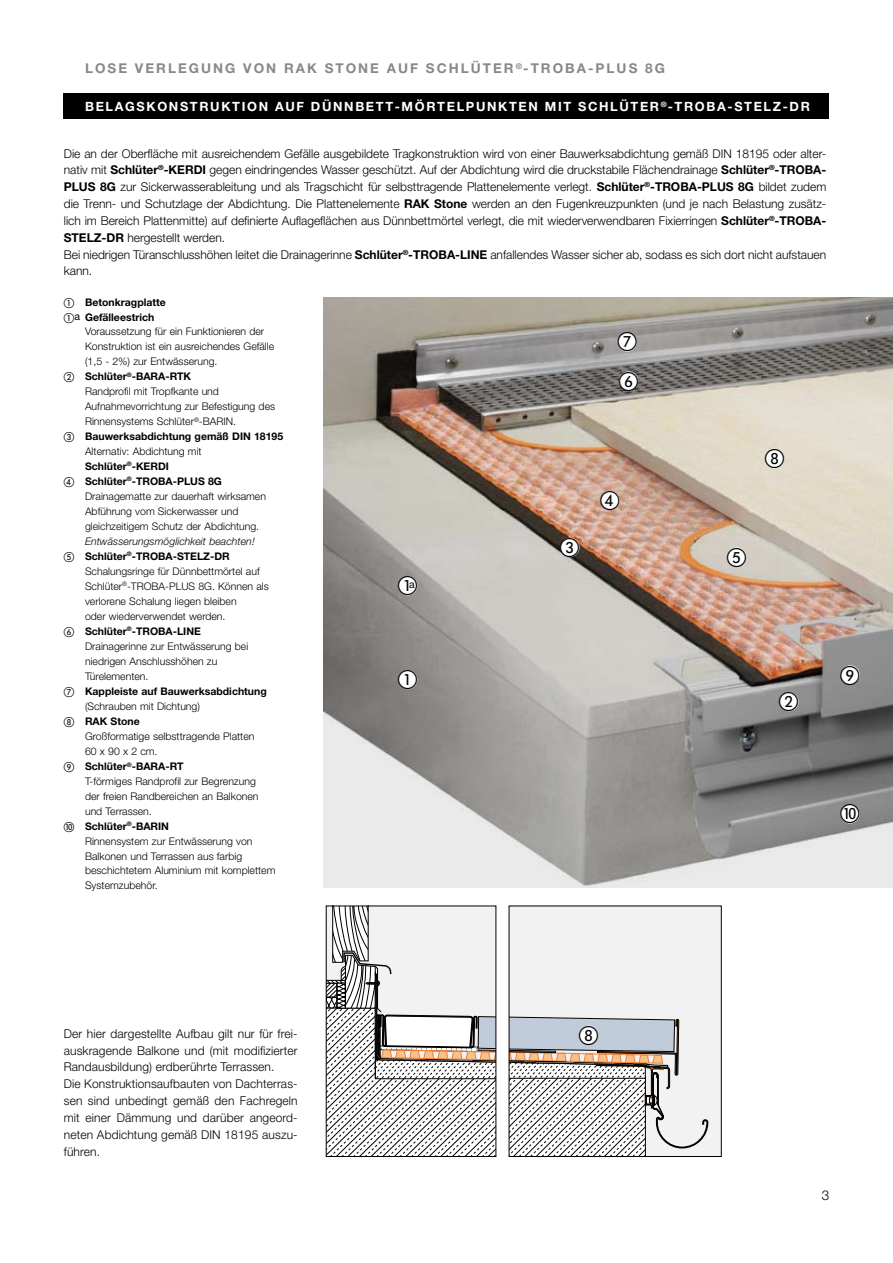
<style>
.page{position:relative;width:893px;height:1263px;background:#fff}
.page>*{position:absolute;margin:0;border:0;box-sizing:border-box;transform-origin:0 0}
.t1{font:19.65px "European Pi One";color:#000}
.t2{font:700 13.5px "Helvetica Neue LT Pro";letter-spacing:.15em;color:#87888a}
.t3{font:300 13.5px "Helvetica Neue LT Pro";color:#000}
.t4{font:700 12.75px "Helvetica Neue LT Pro";letter-spacing:.13em;color:#fff}
.t5{font:300 12.15px/16.8px "Helvetica Neue LT Pro";color:#000}
.t6{font:300 10.5px "Helvetica Neue LT Pro";color:#000}
.t7{font:700 10.5px/14.9px "Helvetica Neue LT Pro";color:#000}
.t8{font:italic 300 10.5px/15px "Helvetica Neue LT Pro";letter-spacing:.005em;color:#000}
.t9{font:10.5px "Helvetica Neue LT Pro";color:#000}
.s1{font-weight:700}
.s2{font-family:"European Pi One";font-weight:400}
.s3{font-family:"European Pi One";font-weight:400;font-style:normal}
.s4{font-weight:700;font-style:normal}
</style>
<div class="page">
<div style="left:64px;top:94px;width:765px;height:25px;background:#000"></div>
<img style="left:323px;top:298px;width:570px;height:590px">
<div style="left:841px;top:666px;width:18px;height:18px;background:#fff;border-radius:50%"></div>
<div style="left:841px;top:666px;width:18px;height:18px;border:1px solid #fff;border-radius:50%"></div>
<div style="left:841px;top:805px;width:18px;height:18px;background:#fff;border-radius:50%"></div>
<div style="left:841px;top:805px;width:18px;height:18px;border:1px solid #fff;border-radius:50%"></div>
<svg style="left:328px;top:908px;width:166px;height:247px"></svg>
<div style="left:326px;top:906px;width:170px;height:251px;border:1px solid #000"></div>
<div style="left:509px;top:906px;width:212px;height:250px;background:#f2f2f3"></div>
<div style="left:509px;top:906px;width:212px;height:251px;border:1px solid #000"></div>
<div style="left:780px;top:692px;width:18px;height:19px;background:#fff;border-radius:50%"></div>
<div style="left:780px;top:692px;width:18px;height:19px;border:1px solid #fff;border-radius:50%"></div>
<div style="left:601px;top:491px;width:18px;height:19px;background:#fff;border-radius:50%"></div>
<div style="left:601px;top:491px;width:18px;height:19px;border:1px solid #fff;border-radius:50%"></div>
<div style="left:728px;top:548px;width:18px;height:18px;background:#fff;border-radius:50%"></div>
<div style="left:728px;top:548px;width:18px;height:18px;border:1px solid #fff;border-radius:50%"></div>
<div style="left:619px;top:372px;width:19px;height:18px;background:#fff;border-radius:50%"></div>
<div style="left:619px;top:372px;width:19px;height:18px;border:1px solid #fff;border-radius:50%"></div>
<svg style="left:398px;top:670px;width:19px;height:19px"></svg>
<svg style="left:398px;top:576px;width:19px;height:19px"></svg>
<svg style="left:560px;top:538px;width:19px;height:19px"></svg>
<svg style="left:618px;top:332px;width:19px;height:19px"></svg>
<svg style="left:765px;top:449px;width:19px;height:19px"></svg>
<svg style="left:509px;top:1002px;width:199px;height:154px"></svg>
<p class="t2" style="left:85px;top:60px;width:22px">Lose</p>
<p class="t2" style="left:135px;top:60px;width:23px">Verlegung</p>
<p class="t2" style="left:243px;top:60px;width:12px">von</p>
<p class="t2" style="left:284px;top:60px;width:64px">RAK Stone</p>
<p class="t2" style="left:387px;top:60px;width:12px">auf</p>
<p class="t2" style="left:426px;top:60px;width:23px">Schl</p>
<p class="t2" style="left:471px;top:60px;width:24px">üter</p>
<p class="t2" style="left:516px;top:60px;width:151px"><sup>®</sup>-TROBA-PLUS 8G</p>
<p class="t4" style="left:85px;top:99px;width:726px">BELAGSKONSTRUKTION AUF DÜNNBETT-MÖRTELPUNKTEN MIT SCHLÜTER<sup>®</sup>-TROBA-STELZ-DR</p>
<p class="t5" style="left:64px;top:145px;width:764px">Die an der Oberfläche mit ausreichendem Gefälle ausgebildete Tragkonstruktion wird von einer Bauwerksabdichtung gemäß DIN 18195 oder alter&shy;nativ mit <span class="s1">Schlüter</span><sup>®</sup><span class="s1">-KERDI</span> gegen eindringendes Wasser geschützt. Auf der Abdichtung wird die druckstabile Flächendrainage <span class="s1">Schlüter</span><sup>®</sup><span class="s1">-TROBA-PLUS 8G</span> zur Sickerwasserableitung und als Tragschicht für selbsttragende Plattenelemente verlegt. <span class="s1">Schlüter</span><sup>®</sup><span class="s1">-TROBA-PLUS 8G</span> bildet zudem die Trenn- und Schutzlage der Abdichtung. Die Plattenelemente <span class="s1">RAK Stone</span> werden an den Fugenkreuzpunkten (und je nach Belastung zusätz&shy;lich im Bereich Plattenmitte) auf definierte Auflageflächen aus Dünnbettmörtel verlegt, die mit wiederverwendbaren Fixierringen <span class="s1">Schlüter</span><sup>®</sup><span class="s1">-TROBA-STELZ-DR</span> hergestellt werden.<br>Bei niedrigen Türanschlusshöhen leitet die Drainagerinne <span class="s1">Schlüter</span><sup>®</sup><span class="s1">-TROBA-LINE</span> anfallendes Wasser sicher ab, sodass es sich dort nicht aufstauen kann.</p>
<p class="t7" style="left:85px;top:294px;width:82px">Betonkragplatte<br>Gefälleestrich</p>
<p class="t6" style="left:85px;top:325px;width:181px">Voraussetzung für ein Funktionieren der</p>
<p class="t6" style="left:85px;top:340px;width:191px">Konstruktion ist ein ausreichendes Gefälle</p>
<p class="t6" style="left:85px;top:355px;width:134px">(1,5 - 2%) zur Entwässerung.</p>
<p class="t7" style="left:64px;top:369px;width:129px"><span class="s2">B</span> Schlüter<sup>®</sup>-BARA-RTK</p>
<p class="t6" style="left:85px;top:385px;width:135px">Randprofil mit Tropfkante und</p>
<p class="t6" style="left:85px;top:400px;width:192px">Aufnahmevorrichtung zur Befestigung des</p>
<p class="t6" style="left:85px;top:415px;width:153px">Rinnensystems Schlüter<sup>®</sup>-BARIN.</p>
<p class="t7" style="left:64px;top:429px;width:221px"><span class="s2">C</span> Bauwerksabdichtung gemäß DIN 18195</p>
<p class="t6" style="left:85px;top:445px;width:118px">Alternativ: Abdichtung mit</p>
<p class="t7" style="left:85px;top:459px;width:85px">Schlüter<sup>®</sup>-KERDI</p>
<p class="t7" style="left:64px;top:474px;width:160px"><span class="s2">D</span> Schlüter<sup>®</sup>-TROBA-PLUS 8G</p>
<p class="t6" style="left:85px;top:490px;width:182px">Drainagematte zur dauerhaft wirksamen</p>
<p class="t6" style="left:85px;top:505px;width:155px">Abführung vom Sickerwasser und</p>
<p class="t6" style="left:85px;top:520px;width:176px">gleichzeitigem Schutz der Abdichtung.</p>
<p class="t8" style="left:64px;top:534px;width:193px;text-indent:21px">Entwässerungsmöglichkeit beachten!<br><span class="s3">E</span> <span class="s4">Schlüter</span><sup>®</sup><span class="s4">-TROBA-STELZ-DR</span></p>
<p class="t6" style="left:85px;top:565px;width:176px">Schalungsringe für Dünnbettmörtel auf</p>
<p class="t6" style="left:85px;top:580px;width:185px">Schlüter<sup>®</sup>-TROBA-PLUS 8G. Können als</p>
<p class="t6" style="left:85px;top:595px;width:153px">verlorene Schalung liegen bleiben</p>
<p class="t6" style="left:85px;top:610px;width:142px">oder wiederverwendet werden.</p>
<p class="t7" style="left:64px;top:624px;width:139px"><span class="s2">F</span> Schlüter<sup>®</sup>-TROBA-LINE</p>
<p class="t6" style="left:85px;top:640px;width:165px">Drainagerinne zur Entwässerung bei</p>
<p class="t6" style="left:85px;top:655px;width:134px">niedrigen Anschlusshöhen zu</p>
<p class="t6" style="left:85px;top:670px;width:65px">Türelementen.</p>
<p class="t7" style="left:64px;top:684px;width:205px"><span class="s2">G</span> Kappleiste auf Bauwerksabdichtung</p>
<p class="t6" style="left:85px;top:700px;width:116px">(Schrauben mit Dichtung)</p>
<p class="t7" style="left:64px;top:714px;width:78px"><span class="s2">H</span> RAK Stone</p>
<p class="t6" style="left:85px;top:730px;width:171px">Großformatige selbsttragende Platten</p>
<p class="t6" style="left:85px;top:745px;width:74px">60 x 90 x 2 cm.</p>
<p class="t7" style="left:64px;top:759px;width:121px"><span class="s2">I</span> Schlüter<sup>®</sup>-BARA-RT</p>
<p class="t6" style="left:85px;top:775px;width:172px">T-förmiges Randprofil zur Begrenzung</p>
<p class="t6" style="left:85px;top:790px;width:175px">der freien Randbereichen an Balkonen</p>
<p class="t6" style="left:85px;top:805px;width:68px">und Terrassen.</p>
<p class="t7" style="left:64px;top:818px;width:107px"><span class="s2">J</span> Schlüter<sup>®</sup>-BARIN</p>
<p class="t6" style="left:85px;top:834px;width:169px">Rinnensystem zur Entwässerung von</p>
<p class="t6" style="left:85px;top:849px;width:159px">Balkonen und Terrassen aus farbig</p>
<p class="t6" style="left:85px;top:864px;width:192px">beschichtetem Aluminium mit komplettem</p>
<p class="t6" style="left:85px;top:879px;width:74px">Systemzubehör.</p>
<p class="t9" style="left:75px;top:310px;width:7px">a</p>
<p class="t9" style="left:409px;top:578px;width:7px">a</p>
<h1 class="t1" style="left:619px;top:371px;width:21px">F</h1>
<h1 class="t1" style="left:600px;top:490px;width:21px">D</h1>
<h1 class="t1" style="left:727px;top:547px;width:21px">E</h1>
<h1 class="t1" style="left:779px;top:691px;width:21px">B</h1>
<h1 class="t1" style="left:840px;top:665px;width:21px">I</h1>
<h1 class="t1" style="left:840px;top:803px;width:21px">J</h1>
<p class="t5" style="left:64px;top:1025px;width:235px">Der hier dargestellte Aufbau gilt nur für frei&shy;auskragende Balkone und (mit modifizierter Randausbildung) erdberührte Terrassen.<br>Die Konstruktionsaufbauten von Dachterras&shy;sen sind unbedingt gemäß den Fachregeln mit einer Dämmung und darüber angeord&shy;neten Abdichtung gemäß DIN 18195 auszu&shy;führen.</p>
<p class="t3" style="left:822px;top:1187px;width:9px">3</p>
</div>
